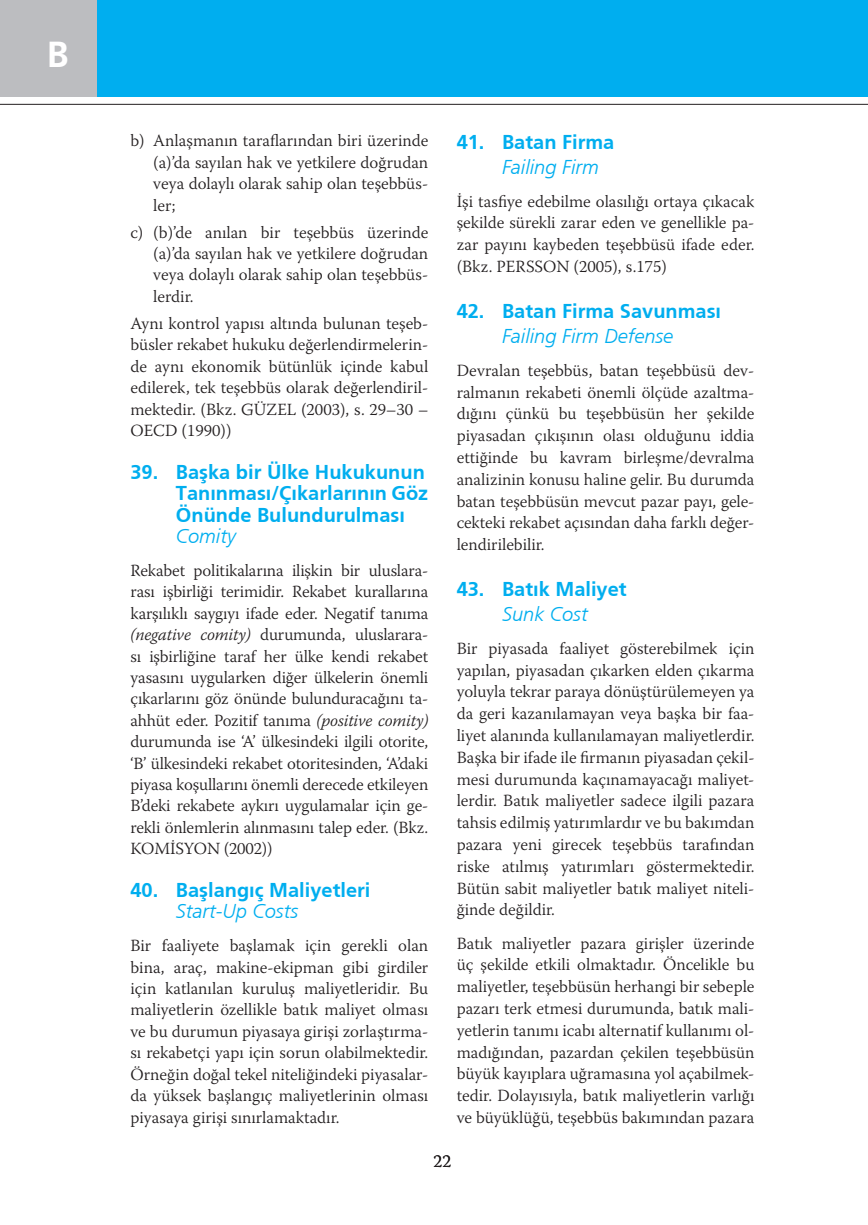
<style>
.page{position:relative;width:868px;height:1225px;background:#fff}
.page>*{position:absolute;margin:0;border:0;box-sizing:border-box;transform-origin:0 0}
.t1{font:700 36px "Frutiger";color:#fff}
.t2{font:700 20px/21.4px "Frutiger";color:#00aeef}
.t3{font:italic 300 20px "Frutiger";color:#00aeef}
.t4{font:300 18px "Warnock Pro";color:#231f20}
.t5{font:300 17px/21.4px "Warnock Pro";color:#231f20;text-align:justify}
.s1{font-style:italic}
</style>
<div class="page">
<hr style="left:867px;top:0;width:1px;height:96px;background:#00aeef">
<div style="left:0;top:0;width:867px;height:96px;background:#00aeef"></div>
<hr style="left:0;top:104px;width:867px;height:1px;background:#231f20">
<div style="left:0;top:0;width:96px;height:96px;background:#bcbdc0"></div>
<h1 class="t1" style="left:47px;top:33px;width:23px">B</h1>
<p class="t5" style="left:153px;top:130px;width:276px;text-indent:-23px">b) Anlaşmanın taraflarından biri üzerinde (a)’da sayılan hak ve yetkilere doğrudan veya dolaylı olarak sahip olan teşebbüs&shy;ler;</p>
<p class="t5" style="left:153px;top:221px;width:276px;text-indent:-23px">c) (b)’de anılan bir teşebbüs üzerinde (a)’da sayılan hak ve yetkilere doğrudan veya dolaylı olarak sahip olan teşebbüs&shy;lerdir.</p>
<p class="t5" style="left:130px;top:312px;width:299px">Aynı kontrol yapısı altında bulunan teşeb&shy;büsler rekabet hukuku değerlendirmelerin&shy;de aynı ekonomik bütünlük içinde kabul edilerek, tek teşebbüs olarak değerlendiril&shy;mektedir. (Bkz. GÜZEL (2003), s. 29–30 – OECD (1990))</p>
<p class="t2" style="left:176px;top:461px;width:254px;text-indent:-45px">39. Başka bir Ülke Hukukunun<br>Tanınması/Çıkarlarının Göz<br>Önünde Bulundurulması</p>
<p class="t3" style="left:176px;top:525px;width:61px">Comity</p>
<p class="t5" style="left:130px;top:559px;width:299px">Rekabet politikalarına ilişkin bir uluslara&shy;rası işbirliği terimidir. Rekabet kurallarına karşılıklı saygıyı ifade eder. Negatif tanıma <span class="s1">(negative comity)</span> durumunda, uluslarara&shy;sı işbirliğine taraf her ülke kendi rekabet yasasını uygularken diğer ülkelerin önemli çıkarlarını göz önünde bulunduracağını ta&shy;ahhüt eder. Pozitif tanıma <span class="s1">(positive comity) </span>durumunda ise ‘A’ ülkesindeki ilgili otorite, ‘B’ ülkesindeki rekabet otoritesinden, ‘A’daki piyasa koşullarını önemli derecede etkileyen B’deki rekabete aykırı uygulamalar için ge&shy;rekli önlemlerin alınmasını talep eder. (Bkz.<br>KOMİSYON (2002))</p>
<p class="t2" style="left:130px;top:879px;width:241px">40. Başlangıç Maliyetleri</p>
<p class="t3" style="left:176px;top:900px;width:124px">Start-Up Costs</p>
<p class="t5" style="left:130px;top:934px;width:299px">Bir faaliyete başlamak için gerekli olan bina, araç, makine-ekipman gibi girdiler için katlanılan kuruluş maliyetleridir. Bu maliyetlerin özellikle batık maliyet olması ve bu durumun piyasaya girişi zorlaştırma&shy;sı rekabetçi yapı için sorun olabilmektedir.<br>Örneğin doğal tekel niteliğindeki piyasalar&shy;da yüksek başlangıç maliyetlerinin olması piyasaya girişi sınırlamaktadır.</p>
<p class="t2" style="left:456px;top:131px;width:159px">41. Batan Firma</p>
<p class="t3" style="left:502px;top:155px;width:98px">Failing Firm</p>
<p class="t5" style="left:456px;top:190px;width:299px">İşi tasfiye edebilme olasılığı ortaya çıkacak şekilde sürekli zarar eden ve genellikle pa&shy;zar payını kaybeden teşebbüsü ifade eder. (Bkz. PERSSON (2005), s.175)</p>
<p class="t2" style="left:456px;top:300px;width:266px">42. Batan Firma Savunması</p>
<p class="t3" style="left:502px;top:324px;width:173px">Failing Firm Defense</p>
<p class="t5" style="left:456px;top:359px;width:299px">Devralan teşebbüs, batan teşebbüsü dev&shy;ralmanın rekabeti önemli ölçüde azaltma&shy;dığını çünkü bu teşebbüsün her şekilde piyasadan çıkışının olası olduğunu iddia ettiğinde bu kavram birleşme/devralma analizinin konusu haline gelir. Bu durumda batan teşebbüsün mevcut pazar payı, gele&shy;cekteki rekabet açısından daha farklı değer&shy;lendirilebilir.</p>
<p class="t2" style="left:456px;top:578px;width:171px">43. Batık Maliyet</p>
<p class="t3" style="left:502px;top:602px;width:87px">Sunk Cost</p>
<p class="t5" style="left:456px;top:637px;width:299px">Bir piyasada faaliyet gösterebilmek için yapılan, piyasadan çıkarken elden çıkarma yoluyla tekrar paraya dönüştürülemeyen ya da geri kazanılamayan veya başka bir faa&shy;liyet alanında kullanılamayan maliyetlerdir.<br>Başka bir ifade ile firmanın piyasadan çekil&shy;mesi durumunda kaçınamayacağı maliyet&shy;lerdir. Batık maliyetler sadece ilgili pazara tahsis edilmiş yatırımlardır ve bu bakımdan pazara yeni girecek teşebbüs tarafından riske atılmış yatırımları göstermektedir.<br>Bütün sabit maliyetler batık maliyet niteli&shy;ğinde değildir.</p>
<p class="t5" style="left:456px;top:932px;width:299px">Batık maliyetler pazara girişler üzerinde üç şekilde etkili olmaktadır. Öncelikle bu maliyetler, teşebbüsün herhangi bir sebeple pazarı terk etmesi durumunda, batık mali&shy;yetlerin tanımı icabı alternatif kullanımı ol&shy;madığından, pazardan çekilen teşebbüsün büyük kayıplara uğramasına yol açabilmek&shy;tedir. Dolayısıyla, batık maliyetlerin varlığı ve büyüklüğü, teşebbüs bakımından pazara</p>
<p class="t4" style="left:433px;top:1149px;width:19px">22</p>
</div>
